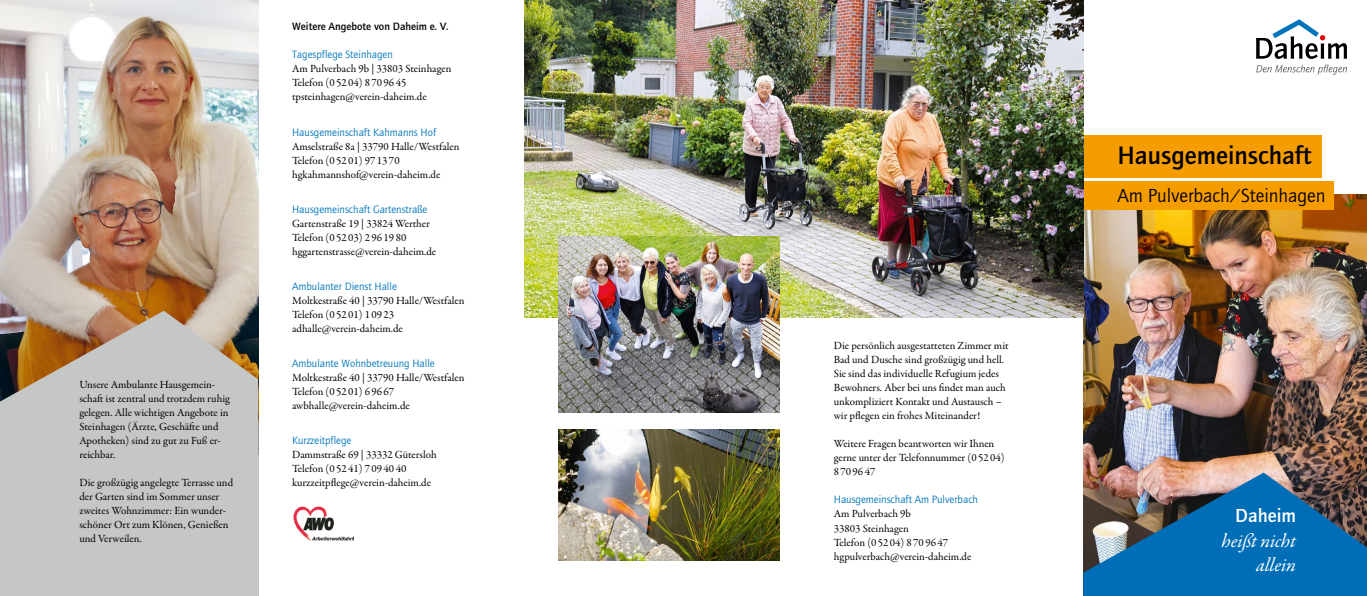
<style>
.page{position:relative;width:1367px;height:596px;background:#fff}
.page>*{position:absolute;margin:0;border:0;box-sizing:border-box;transform-origin:0 0}
.t1{font:500 26.1px "Quay Sans Quay Sans";color:#000}
.t2{font:19.5px "Quay Sans Quay Sans";color:#000}
.t3{font:italic 19.5px/24.4px "Garamond Premr Pro";letter-spacing:-.015em;color:#fff;text-align:right}
.t4{font:500 19.5px "Quay Sans Quay Sans";color:#fff}
.t5{font:11px/14px "Garamond Premr Pro";color:#000}
.t6{font:11px "Quay Sans Quay Sans";color:#0075bc}
.t7{font:500 11px "Quay Sans Quay Sans";color:#000}
</style>
<div class="page">
<img style="left:1083px;top:194px;width:283px;height:278px">
<img style="left:0;top:0;width:258px;height:310px">
<svg style="left:0;top:310px;width:258px;height:285px;background:#bdb9b3"></svg>
<div style="left:1083px;top:135px;width:238px;height:42px;background:#f59c00"></div>
<div style="left:1083px;top:181px;width:251px;height:28px;background:#f59c00"></div>
<svg style="left:1256px;top:19px;width:90px;height:40px"></svg>
<svg style="left:1256px;top:65px;width:90px;height:10px"></svg>
<img style="left:524px;top:0;width:559px;height:317px">
<img style="left:558px;top:236px;width:222px;height:176px">
<img style="left:293px;top:506px;width:61px;height:33px">
<img style="left:558px;top:429px;width:222px;height:130px">
<img style="left:1083px;top:472px;width:283px;height:123px">
<p class="t5" style="left:79px;top:377px;width:152px">Unsere Ambulante Hausgemein&shy;schaft ist zentral und trotzdem ruhig gelegen. Alle wichtigen Angebote in<br>Steinhagen (Ärzte, Geschäfte und<br>Apotheken) sind zu gut zu Fuß er&shy;reichbar.</p>
<p class="t5" style="left:79px;top:475px;width:155px">Die großzügig angelegte Terrasse und der Garten sind im Sommer unser zweites Wohnzimmer: Ein wunder&shy;schöner Ort zum Klönen, Genießen und Verweilen.</p>
<p class="t7" style="left:292px;top:21px;width:158px">Weitere Angebote von Daheim e. V.</p>
<p class="t6" style="left:292px;top:49px;width:102px">Tagespflege Steinhagen</p>
<p class="t5" style="left:292px;top:62px;width:161px">Am Pulverbach 9b | 33803 Steinhagen<br>Telefon (0 52 04) 8 70 96 45 tpsteinhagen@verein-daheim.de</p>
<p class="t6" style="left:292px;top:126px;width:145px">Hausgemeinschaft Kahmanns Hof</p>
<p class="t5" style="left:292px;top:139px;width:169px">Amselstraße 8a | 33790 Halle/Westfalen<br>Telefon (0 52 01) 97 13 70 hgkahmannshof@verein-daheim.de</p>
<p class="t6" style="left:292px;top:203px;width:137px">Hausgemeinschaft Gartenstraße</p>
<p class="t5" style="left:292px;top:216px;width:146px">Gartenstraße 19 | 33824 Werther<br>Telefon (0 52 03) 2 96 19 80 hggartenstrasse@verein-daheim.de</p>
<p class="t6" style="left:292px;top:280px;width:106px">Ambulanter Dienst Halle</p>
<p class="t5" style="left:292px;top:293px;width:174px">Moltkestraße 40 | 33790 Halle/Westfalen<br>Telefon (0 52 01) 1 09 23 adhalle@verein-daheim.de</p>
<p class="t6" style="left:292px;top:357px;width:144px">Ambulante Wohnbetreuung Halle</p>
<p class="t5" style="left:292px;top:370px;width:174px">Moltkestraße 40 | 33790 Halle/Westfalen<br>Telefon (0 52 01) 6 96 67 awbhalle@verein-daheim.de</p>
<p class="t6" style="left:292px;top:434px;width:61px">Kurzzeitpflege</p>
<p class="t5" style="left:292px;top:447px;width:146px">Dammstraße 69 | 33332 Gütersloh<br>Telefon (0 52 41) 7 09 40 40 kurzzeitpflege@verein-daheim.de</p>
<p class="t5" style="left:833px;top:339px;width:176px">Die persönlich ausgestatteten Zimmer mit Bad und Dusche sind großzügig und hell.<br>Sie sind das individuelle Refugium jedes Bewohners. Aber bei uns findet man auch unkompliziert Kontakt und Austausch – wir pflegen ein frohes Miteinander!</p>
<p class="t5" style="left:833px;top:437px;width:172px">Weitere Fragen beantworten wir Ihnen gerne unter der Telefonnummer (0 52 04)<br>8709647</p>
<p class="t6" style="left:833px;top:493px;width:146px">Hausgemeinschaft Am Pulverbach</p>
<p class="t5" style="left:833px;top:507px;width:139px">Am Pulverbach 9b<br>33803 Steinhagen<br>Telefon (0 52 04) 8 70 96 47 hgpulverbach@verein-daheim.de</p>
<h1 class="t1" style="left:1117px;top:140px;width:196px">Hausgemeinschaft</h1>
<h2 class="t2" style="left:1117px;top:185px;width:210px">Am Pulverbach/Steinhagen</h2>
<h2 class="t4" style="left:1235px;top:504px;width:62px">Daheim</h2>
<h2 class="t3" style="left:1221px;top:529px;width:76px">heißt nicht allein</h2>
</div>
